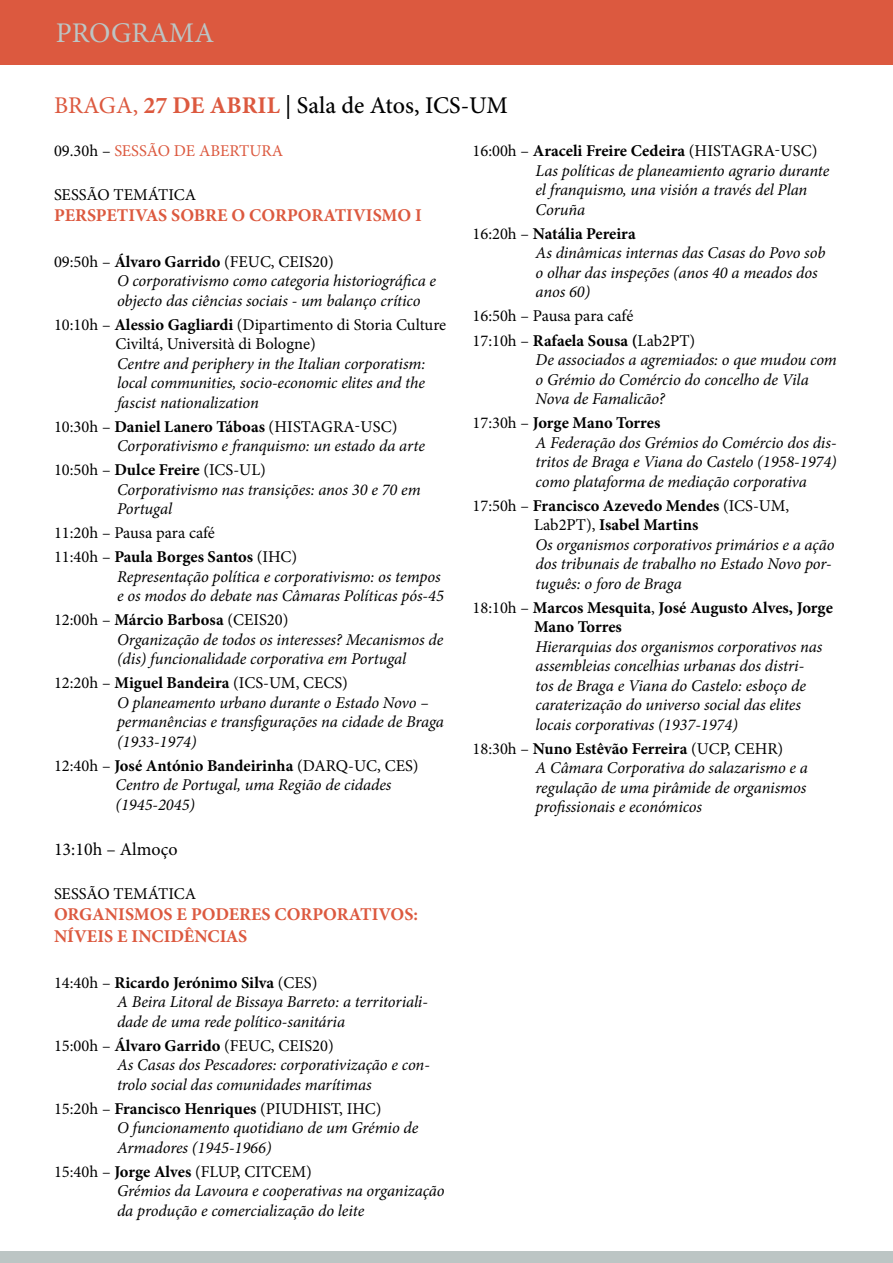
<style>
.page{position:relative;width:893px;height:1263px;background:#fff}
.page>*{position:absolute;margin:0;border:0;box-sizing:border-box;transform-origin:0 0}
.t1{font:28.5px "Minion Pro";color:#bcc5c4}
.t2{font:500 24px "Minion Pro";color:#000}
.t3{font:700 18px/21.6px "Minion Pro";color:#dc593f}
.t4{font:18px "Minion Pro";color:#000}
.t5{font:italic 16.5px/19.5px "Minion Pro";letter-spacing:-.005em;color:#000}
.t6{font:16.5px/24px "Minion Pro";color:#000}
.t7{font:700 16.5px/19.5px "Minion Pro";color:#000}
.t8{font:16.5px "Minion Pro";color:#dc593f}
.s1{font-weight:400;color:#dc593f}
.s2{font-weight:700;color:#dc593f}
.s3{color:#000}
.s4{font-style:normal}
.s5{font-weight:700;font-style:normal}
.s6{font-weight:700}
.s7{font-weight:400}
</style>
<div class="page">
<div style="left:0;top:0;width:893px;height:65px;background:#dc593f"></div>
<div style="left:0;top:1252px;width:893px;height:11px;background:#bcc5c4"></div>
<h1 class="t1" style="left:56px;top:14px;width:160px">PROGRAMA</h1>
<h2 class="t2" style="left:54px;top:89px;width:455px"><span class="s1">BRAGA,</span> <span class="s2">27 DE ABRIL</span> | Sala de Atos, ICS-UM</h2>
<p class="t8" style="left:54px;top:140px;width:231px"><span class="s3">09.30h –</span> SESSÃO DE ABERTURA</p>
<p class="t6" style="left:54px;top:182px;width:144px">SESSÃO TEMÁTICA</p>
<p class="t3" style="left:54px;top:204px;width:369px">PERSPETIVAS SOBRE O CORPORATIVISMO I</p>
<p class="t5" style="left:117px;top:252px;width:321px;text-indent:-63px"><span class="s4">09:50h –</span> <span class="s5">Álvaro Garrido</span> <span class="s4">(FEUC, CEIS20)<br></span>O corporativismo como categoria historiográfica e objecto das ciências sociais - um balanço crítico</p>
<p class="t6" style="left:115px;top:315px;width:332px;line-height:19.5px;text-indent:-61px">10:10h – <span class="s6">Alessio Gagliardi</span> (Dipartimento di Storia Culture<br>Civiltá, Università di Bologne)</p>
<p class="t5" style="left:117px;top:354px;width:310px;text-align:justify">Centre and periphery in the Italian corporatism: local communities, socio-economic elites and the fascist nationalization</p>
<p class="t7" style="left:54px;top:417px;width:243px"><span class="s7">10:30h –</span> Daniel Lanero Táboas <span class="s7">(Hista</span></p>
<p class="t6" style="left:321px;top:415px;width:78px">gra-USC)</p>
<p class="t5" style="left:54px;top:434px;width:372px;line-height:24px;text-indent:63px">Corporativismo e franquismo: un estado da arte<br><span class="s4">10:50h –</span> <span class="s5">Dulce Freire</span> <span class="s4">(ICS-UL)</span></p>
<p class="t5" style="left:117px;top:480px;width:305px">Corporativismo nas transições: anos 30 e 70 em<br>Portugal</p>
<p class="t6" style="left:54px;top:521px;width:245px">11:20h – Pausa para café<br>11:40h – <span class="s6">Paula Borges Santos</span> (IHC)</p>
<p class="t5" style="left:117px;top:567px;width:328px">Representação política e corporativismo: os tempos e os modos do debate nas Câmaras Políticas pós-45</p>
<p class="t5" style="left:117px;top:610px;width:328px;text-indent:-63px"><span class="s4">12:00h –</span> <span class="s5">Márcio Barbosa</span> <span class="s4">(CEIS20)<br></span>Organização de todos os interesses? Mecanismos de (dis) funcionalidade corporativa em Portugal</p>
<p class="t5" style="left:117px;top:673px;width:328px;text-indent:-63px"><span class="s4">12:20h –</span> <span class="s5">Miguel Bandeira</span> <span class="s4">(ICS-UM, CECS)<br></span>O planeamento urbano durante o Estado Novo – permanências e transfigurações na cidade de Braga (1933-1974)</p>
<p class="t5" style="left:116px;top:756px;width:305px;text-indent:-61px"><span class="s4">12:40h –</span> <span class="s5">José António Bandeirinha</span> <span class="s4">(DARQ-UC, CES)<br></span>Centro de Portugal, uma Região de cidades (1945-2045)</p>
<p class="t4" style="left:54px;top:838px;width:125px">13:10h – Almoço</p>
<p class="t6" style="left:54px;top:881px;width:144px">SESSÃO TEMÁTICA</p>
<p class="t3" style="left:54px;top:903px;width:366px">ORGANISMOS E PODERES CORPORATIVOS:<br>NÍVEIS E INCIDÊNCIAS</p>
<p class="t5" style="left:117px;top:972px;width:312px;text-indent:-63px"><span class="s4">14:40h –</span> <span class="s5">Ricardo Jerónimo Silva</span> <span class="s4">(CES)<br></span>A Beira Litoral de Bissaya Barreto: a territoriali&shy;dade de uma rede político-sanitária</p>
<p class="t5" style="left:117px;top:1035px;width:314px;text-indent:-63px"><span class="s4">15:00h –</span> <span class="s5">Álvaro Garrido</span> <span class="s4">(FEUC, CEIS20)<br></span>As Casas dos Pescadores: corporativização e con&shy;trolo social das comunidades marítimas</p>
<p class="t5" style="left:117px;top:1098px;width:303px;text-indent:-63px"><span class="s4">15:20h –</span> <span class="s5">Francisco Henriques</span> <span class="s4">(PIUDHIST, IHC)<br></span>O funcionamento quotidiano de um Grémio de<br>Armadores (1945-1966)</p>
<p class="t5" style="left:117px;top:1161px;width:329px;text-indent:-63px"><span class="s4">15:40h –</span> <span class="s5">Jorge Alves</span> <span class="s4">(FLUP, CITCEM)<br></span>Grémios da Lavoura e cooperativas na organização da produção e comercialização do leite</p>
<p class="t7" style="left:472px;top:141px;width:245px"><span class="s7">16:00h –</span> Araceli Freire Cedeira <span class="s7">(Hista</span></p>
<p class="t6" style="left:741px;top:139px;width:78px">gra-USC)</p>
<p class="t5" style="left:536px;top:161px;width:295px">Las políticas de planeamiento agrario durante el franquismo, una visión a través del Plan<br>Coruña</p>
<p class="t5" style="left:536px;top:224px;width:291px;text-indent:-63px"><span class="s4">16:20h –</span> <span class="s5">Natália Pereira<br></span>As dinâmicas internas das Casas do Povo sob o olhar das inspeções (anos 40 a meados dos anos 60)</p>
<p class="t6" style="left:473px;top:304px;width:224px">16:50h – Pausa para café<br>17:10h – <span class="s6">Rafaela Sousa (</span>Lab2PT)</p>
<p class="t5" style="left:536px;top:350px;width:303px">De associados a agremiados: o que mudou com o Grémio do Comércio do concelho de Vila<br>Nova de Famalicão?</p>
<p class="t5" style="left:536px;top:413px;width:303px;text-indent:-63px"><span class="s4">17:30h –</span> <span class="s5">Jorge Mano Torres<br></span>A Federação dos Grémios do Comércio dos dis&shy;tritos de Braga e Viana do Castelo (1958-1974) como plataforma de mediação corporativa</p>
<p class="t5" style="left:534px;top:495px;width:302px;text-indent:-61px"><span class="s4">17:50h –</span> <span class="s5">Francisco Azevedo Mendes</span> <span class="s4">(ICS-UM, Lab2PT),</span> <span class="s5">Isabel Martins<br></span>Os organismos corporativos primários e a ação dos tribunais de trabalho no Estado Novo por&shy;tuguês: o foro de Braga</p>
<p class="t7" style="left:534px;top:597px;width:300px;text-indent:-61px"><span class="s7">18:10h –</span> Marcos Mesquita<span class="s7">,</span> José Augusto Alves, Jorge<br>Mano Torres</p>
<p class="t5" style="left:536px;top:636px;width:288px">Hierarquias dos organismos corporativos nas assembleias concelhias urbanas dos distri&shy;tos de Braga e Viana do Castelo: esboço de caraterização do universo social das elites locais corporativas (1937-1974)</p>
<p class="t5" style="left:536px;top:738px;width:274px;text-indent:-63px"><span class="s4">18:30h –</span> <span class="s5">Nuno Estêvão Ferreira</span> <span class="s4">(UCP, CEHR)<br></span>A Câmara Corporativa do salazarismo e a regulação de uma pirâmide de organismos profissionais e económicos</p>
</div>
